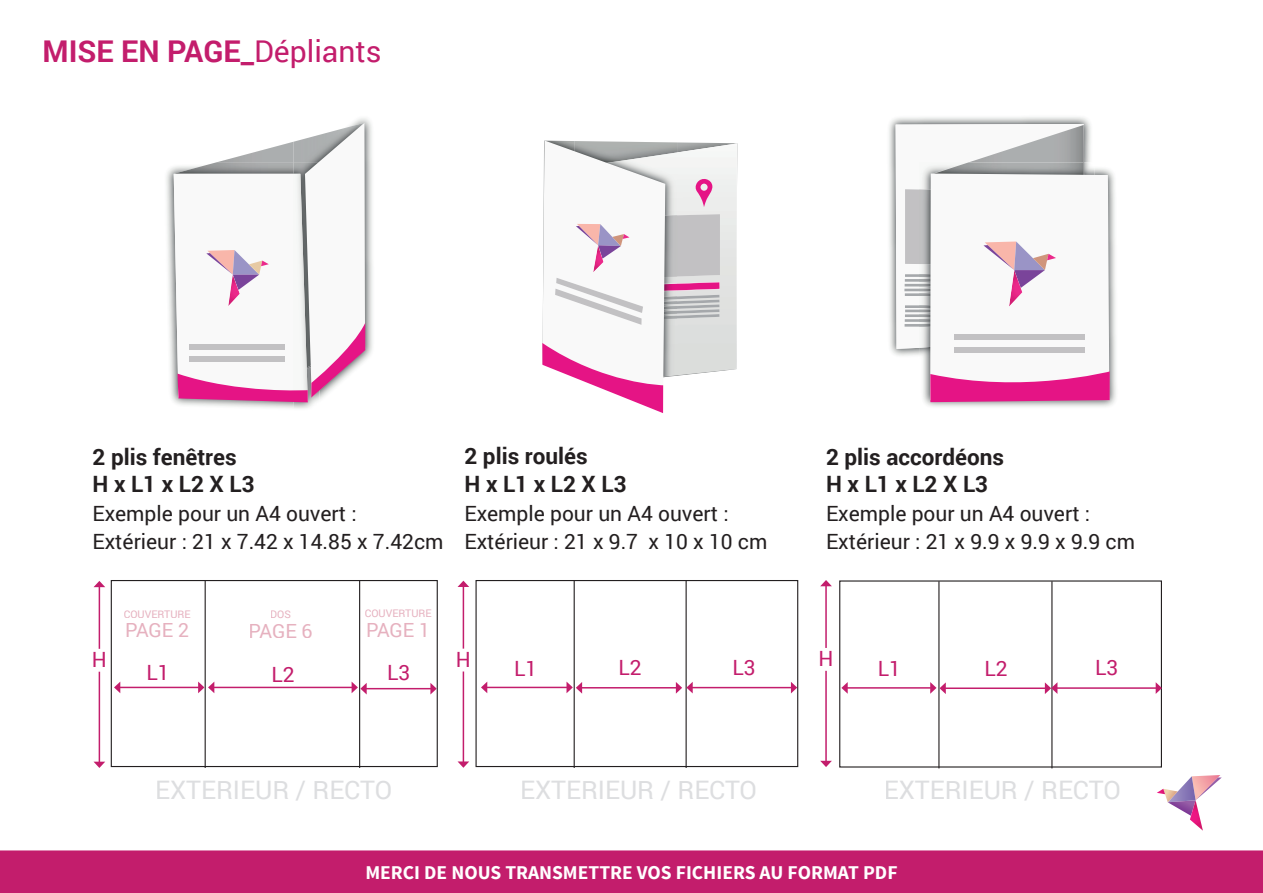
<style>
.page{position:relative;width:1263px;height:893px;background:#fff}
.page>*{position:absolute;margin:0;border:0;box-sizing:border-box;transform-origin:0 0}
.t1{font:700 30px "Roboto";color:#c31d6c}
.t2{font:25.5px "Roboto";color:#dddee0}
.t3{font:700 22.5px/27px "Roboto";color:#231f20}
.t4{font:21px/28.5px "Roboto";color:#231f20}
.t5{font:21px "Roboto";color:#c31d6c}
.t6{font:700 19.5px "Source Sans Pro";color:#fff}
.t7{font:19.5px "Roboto";color:#e6b1bf}
.t8{font:10.5px "Roboto";color:#e6b1bf}
.s1{font-weight:400}
</style>
<div class="page">
<div style="left:0;top:850px;width:1263px;height:43px;background:#c31d6c"></div>
<img style="left:1190px;top:816px;width:13px;height:15px">
<svg style="left:1157px;top:775px;width:65px;height:41px"></svg>
<svg style="left:542px;top:140px;width:195px;height:273px"></svg>
<img style="left:889px;top:117px;width:201px;height:237px">
<img style="left:925px;top:171px;width:191px;height:236px">
<svg style="left:895px;top:124px;width:215px;height:278px"></svg>
<div style="left:954px;top:334px;width:131px;height:5px;background:#c2c1c3"></div>
<div style="left:954px;top:347px;width:131px;height:6px;background:#c2c1c3"></div>
<div style="left:111px;top:580px;width:327px;height:187px;border:1px solid #231f20"></div>
<div style="left:475px;top:580px;width:323px;height:187px;border:1px solid #231f20"></div>
<div style="left:839px;top:580px;width:323px;height:187px;border:1px solid #231f20"></div>
<hr style="left:205px;top:581px;width:1px;height:187px;background:#231f20">
<hr style="left:574px;top:581px;width:1px;height:187px;background:#231f20">
<hr style="left:938px;top:581px;width:1px;height:187px;background:#231f20">
<hr style="left:359px;top:581px;width:1px;height:187px;background:#231f20">
<hr style="left:685px;top:581px;width:2px;height:187px;background:#231f20">
<hr style="left:1051px;top:581px;width:1px;height:187px;background:#231f20">
<img style="left:166px;top:167px;width:127px;height:241px">
<img style="left:353px;top:118px;width:20px;height:242px">
<img style="left:293px;top:402px;width:22px;height:7px">
<svg style="left:174px;top:123px;width:191px;height:279px"></svg>
<div style="left:190px;top:344px;width:95px;height:5px;background:#c2c1c3"></div>
<div style="left:190px;top:356px;width:95px;height:6px;background:#c2c1c3"></div>
<hr style="left:120px;top:687px;width:79px;height:1px;background:#c31d6c">
<svg style="left:114px;top:682px;width:6px;height:11px"></svg>
<hr style="left:487px;top:687px;width:80px;height:1px;background:#c31d6c">
<svg style="left:481px;top:682px;width:6px;height:11px"></svg>
<hr style="left:847px;top:687px;width:84px;height:2px;background:#c31d6c">
<svg style="left:841px;top:682px;width:7px;height:12px"></svg>
<hr style="left:581px;top:687px;width:95px;height:1px;background:#c31d6c">
<svg style="left:566px;top:682px;width:16px;height:12px"></svg>
<hr style="left:945px;top:687px;width:100px;height:2px;background:#c31d6c">
<svg style="left:930px;top:682px;width:16px;height:12px"></svg>
<hr style="left:214px;top:687px;width:138px;height:1px;background:#c31d6c">
<svg style="left:198px;top:682px;width:16px;height:11px"></svg>
<hr style="left:366px;top:688px;width:65px;height:1px;background:#c31d6c">
<svg style="left:352px;top:682px;width:15px;height:12px"></svg>
<svg style="left:430px;top:683px;width:7px;height:11px"></svg>
<hr style="left:692px;top:687px;width:100px;height:1px;background:#c31d6c">
<svg style="left:676px;top:682px;width:17px;height:12px"></svg>
<svg style="left:791px;top:682px;width:6px;height:11px"></svg>
<hr style="left:1057px;top:687px;width:99px;height:2px;background:#c31d6c">
<svg style="left:1045px;top:682px;width:12px;height:12px"></svg>
<svg style="left:1156px;top:682px;width:6px;height:12px"></svg>
<hr style="left:99px;top:586px;width:1px;height:176px;background:#c31d6c">
<svg style="left:94px;top:762px;width:11px;height:6px"></svg>
<svg style="left:94px;top:581px;width:11px;height:6px"></svg>
<div style="left:88px;top:649px;width:22px;height:23px;background:#fff"></div>
<hr style="left:463px;top:586px;width:1px;height:176px;background:#c31d6c">
<svg style="left:457px;top:761px;width:12px;height:7px"></svg>
<svg style="left:457px;top:581px;width:12px;height:6px"></svg>
<div style="left:452px;top:649px;width:22px;height:22px;background:#fff"></div>
<hr style="left:825px;top:586px;width:2px;height:175px;background:#c31d6c">
<svg style="left:820px;top:761px;width:12px;height:6px"></svg>
<svg style="left:820px;top:580px;width:12px;height:6px"></svg>
<div style="left:814px;top:648px;width:22px;height:23px;background:#fff"></div>
<h1 class="t1" style="left:43px;top:31px;width:341px">MISE EN PAGE_<span class="s1">Dépliants</span></h1>
<p class="t3" style="left:92px;top:443px;width:164px">2 plis fenêtres<br>H x L1 x L2 X L3</p>
<p class="t4" style="left:92px;top:498px;width:353px">Exemple pour un A4 ouvert :<br>Extérieur : 21 x 7.42 x 14.85 x 7.42cm</p>
<p class="t3" style="left:464px;top:441px;width:164px;line-height:28.5px">2 plis roulés<br>H x L1 x L2 X L3</p>
<p class="t4" style="left:464px;top:498px;width:304px">Exemple pour un A4 ouvert :<br>Extérieur : 21 x 9.7 x 10 x 10 cm</p>
<p class="t8" style="left:124px;top:607px;width:68px">COUVERTURE</p>
<p class="t7" style="left:125px;top:616px;width:65px">PAGE 2</p>
<p class="t8" style="left:270px;top:607px;width:22px">DOS</p>
<p class="t7" style="left:249px;top:617px;width:65px">PAGE 6</p>
<p class="t8" style="left:365px;top:606px;width:68px">COUVERTURE</p>
<p class="t7" style="left:366px;top:616px;width:65px">PAGE 1</p>
<p class="t3" style="left:826px;top:443px;width:179px">2 plis accordéons<br>H x L1 x L2 X L3</p>
<p class="t4" style="left:826px;top:498px;width:310px">Exemple pour un A4 ouvert :<br>Extérieur : 21 x 9.9 x 9.9 x 9.9 cm</p>
<p class="t5" style="left:92px;top:645px;width:16px">H</p>
<p class="t5" style="left:456px;top:645px;width:16px">H</p>
<p class="t5" style="left:818px;top:644px;width:16px">H</p>
<p class="t5" style="left:147px;top:658px;width:25px">L1</p>
<p class="t5" style="left:387px;top:658px;width:25px">L3</p>
<p class="t5" style="left:514px;top:653px;width:25px">L1</p>
<p class="t5" style="left:732px;top:653px;width:25px">L3</p>
<p class="t5" style="left:878px;top:654px;width:25px">L1</p>
<p class="t5" style="left:1095px;top:653px;width:25px">L3</p>
<p class="t5" style="left:271px;top:660px;width:25px">L2</p>
<p class="t5" style="left:619px;top:653px;width:25px">L2</p>
<p class="t5" style="left:984px;top:653px;width:25px">L2</p>
<p class="t2" style="left:155px;top:772px;width:238px">EXTERIEUR / RECTO</p>
<p class="t2" style="left:520px;top:772px;width:238px">EXTERIEUR / RECTO</p>
<p class="t2" style="left:884px;top:772px;width:238px">EXTERIEUR / RECTO</p>
<p class="t6" style="left:365px;top:860px;width:534px">MERCI DE NOUS TRANSMETTRE VOS FICHIERS AU FORMAT PDF</p>
</div>
